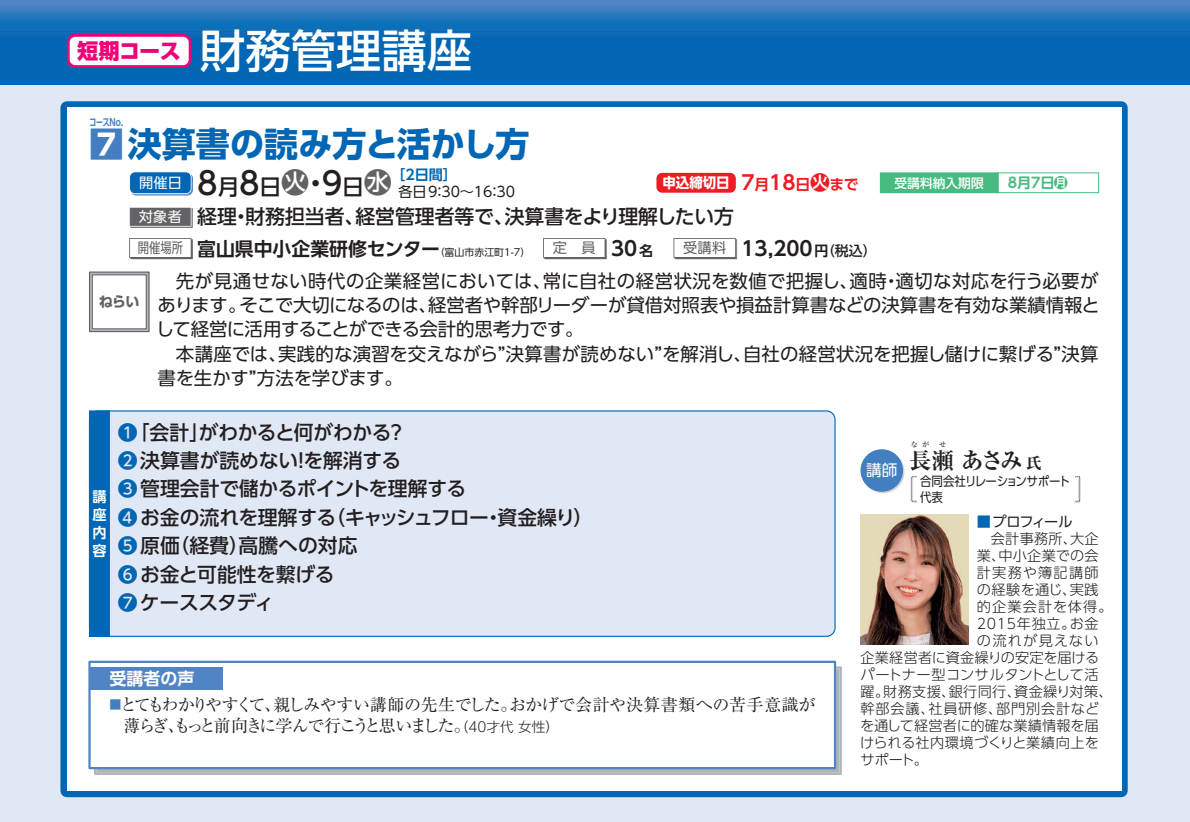
<style>
.page{position:relative;width:1190px;height:822px;background:#fff}
.page>*{position:absolute;margin:0;border:0;box-sizing:border-box;transform-origin:0 0}
.t1{font:45.4px "UD Shin Go Pr 6 Medium 90 msp RKSJ H";color:#fff}
.t2{font:34px "UD Shin Go Pr 6 Bold 90 msp RKSJ H";color:#0166b3}
.t3{font:31.2px "UD Shin Go Pr 6 Medium 90 msp RKSJ H";color:#231f20}
.t4{font:28.4px "UD Shin Go C Ofiz Pr 6 Lig 90 msp RKSJ H";color:#231f20}
.t5{font:22.6px "Ryumin Pr 6 Ex Bold 90 msp RKSJ H";color:#231f20}
.t6{font:19.8px/28.4px "UD Shin Go Pr 6 Medium 90 msp RKSJ H";letter-spacing:-.01em;color:#231f20}
.t7{font:19.8px "UD Shin Go Pr 6 De Bold 90 msp RKSJ H";color:#231f20}
.t8{font:18.8px "UD Shin Go Pr 6 De Bold 90 msp RKSJ H";color:#231f20}
.t9{font:18.4px/24.2px "UD Shin Go Pr 6 Regular 90 msp RKSJ H";letter-spacing:-.005em;color:#231f20;text-align:justify}
.t10{font:17px/21.2px "Ryumin Pr 6 Regular 90 msp RKSJ H";letter-spacing:-.035em;color:#231f20}
.t11{font:17px "UD Shin Go Pr 6 De Bold 90 msp RKSJ H";letter-spacing:.005em;color:#fff}
.t12{font:15.6px "UD Shin Go Pr 6 Regular 90 msp RKSJ H";color:#fff}
.t13{font:14.2px "UD Shin Go Pr 6 Light 90 msp RKSJ H";letter-spacing:.015em;color:#231f20}
.t14{font:14.2px "UD Shin Go Pr 6 Regular 90 msp RKSJ H";letter-spacing:-.01em;color:#231f20}
.t15{font:14.2px "UD Shin Go Pr 6 Light 90 msp RKSJ H";letter-spacing:.055em;color:#231f20}
.t16{font:14.2px "UD Shin Go Pr 6 Bold 90 msp RKSJ H";color:#fff;scale:.95 1}
.t17{font:14.2px "UD Shin Go Pr 6 Light 90 msp RKSJ H";letter-spacing:.045em;color:#231f20}
.t18{font:14.2px "UD Shin Go Pr 6 Light 90 msp RKSJ H";letter-spacing:.08em;color:#231f20}
.t19{font:14.2px "UD Shin Go Pr 6 Light 90 msp RKSJ H";letter-spacing:.09em;color:#231f20}
.t20{font:14.2px "UD Shin Go Pr 6 Light 90 msp RKSJ H";letter-spacing:.095em;color:#231f20}
.t21{font:14.2px "UD Shin Go Pr 6 Regular 90 msp RKSJ H";color:#636366}
.t22{font:14.2px "UD Shin Go Pr 6 De Bold 90 msp RKSJ H";letter-spacing:-.01em;color:#45bb7f}
.t23{font:14.2px "UD Shin Go Pr 6 De Bold 90 msp RKSJ H";color:#0166b3}
.t24{font:14.2px/18.2px "UD Shin Go Pr 6 De Bold 90 msp RKSJ V";color:#fff;text-align:justify}
.t25{font:14.2px "UD Shin Go Pr 6 Bold 90 msp RKSJ H";color:#636366}
.t26{font:14.2px "UD Shin Go Pr 6 Regular 90 msp RKSJ H";color:#fff}
.t27{font:12.8px/15.6px "UD Shin Go Pr 6 Regular 90 msp RKSJ H";letter-spacing:-.035em;color:#231f20;scale:.9 1}
.t28{font:12.8px "UD Shin Go Pr 6 Medium 90 msp RKSJ H";color:#fff}
.t29{font:10px "UD Shin Go C Osez Pr 6 De B 90 msp RKSJ H";letter-spacing:-.025em;color:#437ec1}
.t30{font:7px "Ryumin Pr 6 Medium 90 msp RKSJ H";color:#231f20}
.s1{color:#437ec1}
.s2{font-size:21.8px}
.s3{font-size:28px;color:#636366}
.s4{font-family:"UD Shin Go Pr 6 Regular 90 msp RKSJ H"}
.s5{font-family:"UD Shin Go Pr 6 De Bold 90 msp RKSJ H";font-size:19.8px;color:#ee1d23}
.s6{font-family:"UD Shin Go Pr 6 De Bold 90 msp RKSJ H";font-size:14.8px;color:#ee1d23}
.s7{font-family:"UD Shin Go Pr 6 Regular 90 msp RKSJ H";font-size:14.2px;color:#fff}
.s8{font-family:"UD Shin Go Pr 6 Regular 90 msp RKSJ H";font-size:14.2px;color:#636366}
.s9{font-family:"UD Shin Go Pr 6 Regular 90 msp RKSJ H";font-size:10px}
.s10{font-family:"UD Shin Go Pr 6 De Bold 90 msp RKSJ H";font-size:19.8px;color:#231f20}
.s11{font-size:13.8px}
.s12{font-family:"UD Shin Go Pr 6 Medium 90 msp RKSJ H";font-size:13.8px}
.s13{color:#0166b3}
.s14{font-size:12px;color:#437ec1}
.s15{font-family:"UD Shin Go Pr 6 Light 90 msp RKSJ H";font-size:13.6px}
.s16{font-size:15.8px}
</style>
<div class="page">
<div style="left:0;top:0;width:1189px;height:822px;background:#e1e8f5"></div>
<div style="left:60px;top:101px;width:1068px;height:696px;border:13px solid #0166b3"></div>
<div style="left:67px;top:108px;width:1054px;height:683px;background:#fff"></div>
<svg style="left:0;top:0;width:1189px;height:85px;background:#116db7"></svg>
<img style="left:861px;top:514px;width:107px;height:131px">
<svg style="left:67px;top:34px;width:125px;height:34px;background:#f6cae3"></svg>
<div style="left:90px;top:411px;width:745px;height:225px;background:#e1e8f5;border-radius:9px"></div>
<div style="left:90px;top:411px;width:19px;height:225px;background:#0166b3"></div>
<div style="left:89px;top:410px;width:21px;height:227px;border:1px solid #0166b3"></div>
<svg style="left:94px;top:666px;width:748px;height:109px;background:#b1b4ba"></svg>
<div style="left:90px;top:662px;width:745px;height:106px;background:#fff"></div>
<div style="left:88px;top:661px;width:748px;height:108px;border:2px solid #5084c4"></div>
<div style="left:90px;top:668px;width:133px;height:22px;background:#5084c4"></div>
<div style="left:90px;top:272px;width:59px;height:60px;background:#a6a7ab"></div>
<div style="left:89px;top:272px;width:61px;height:60px;border:1px solid #636366"></div>
<div style="left:92px;top:275px;width:54px;height:54px;background:#fff"></div>
<div style="left:92px;top:274px;width:55px;height:55px;border:1px solid #636366"></div>
<div style="left:998px;top:172px;width:101px;height:21px;border:1px solid #45bb7f"></div>
<div style="left:880px;top:173px;width:118px;height:20px;background:#45bb7f"></div>
<div style="left:880px;top:172px;width:118px;height:21px;border:1px solid #45bb7f"></div>
<svg style="left:129px;top:171px;width:64px;height:25px;background:#2c7ebf"></svg>
<svg style="left:129px;top:207px;width:64px;height:21px"></svg>
<svg style="left:543px;top:238px;width:64px;height:21px"></svg>
<svg style="left:129px;top:238px;width:64px;height:21px"></svg>
<svg style="left:673px;top:238px;width:64px;height:21px"></svg>
<svg style="left:862px;top:451px;width:42px;height:42px"></svg>
<div style="left:861px;top:449px;width:42px;height:43px;background:#437ec1;border-radius:50%"></div>
<div style="left:656px;top:173px;width:80px;height:20px;background:#ee1d23;border-radius:6px"></div>
<h1 class="t1" style="left:77px;top:34px;width:396px"><sup>短期コース</sup> 財務管理講座</h1>
<p class="t29" style="left:89px;top:119px;width:36px">コースNo.</p>
<h2 class="t2" style="left:90px;top:132px;width:441px"><span class="s1">7</span>決算書の読み方と活かし方</h2>
<h3 class="t3" style="left:197px;top:171px;width:196px">8<span class="s2">月</span>8<span class="s2">日</span><span class="s3">火</span><span class="s4">・</span>9<span class="s2">日</span><span class="s3">水</span></h3>
<p class="t23" style="left:391px;top:169px;width:67px">［2日間］</p>
<p class="t16" style="left:663px;top:177px;width:208px">申込締切日 <span class="s5">7</span><span class="s6">月</span><span class="s5">18</span><span class="s6">日</span><span class="s5">火</span><span class="s6">まで</span></p>
<p class="t26" style="left:139px;top:177px;width:44px">開催日</p>
<p class="t6" style="left:139px;top:205px;width:597px"><span class="s7">対象者</span> 経理・財務担当者、経営管理者等で、決算書をより理解したい方</p>
<p class="t8" style="left:138px;top:241px;width:394px"><span class="s8">開催場所</span> 富山県中小企業研修センター<span class="s9">（富山市赤江町1-7）</span></p>
<p class="t21" style="left:553px;top:243px;width:102px">定　員 <span class="s10">30</span><sub>名</sub></p>
<p class="t7" style="left:683px;top:241px;width:195px"><span class="s8">受講料</span> 13,200<span class="s11">円</span><span class="s12">（税込）</span></p>
<p class="t14" style="left:399px;top:186px;width:118px">各日9：30～16：30</p>
<p class="t28" style="left:895px;top:178px;width:91px">受講料納入期限</p>
<p class="t22" style="left:1008px;top:177px;width:62px">8月7日月</p>
<p class="t25" style="left:99px;top:297px;width:43px">ねらい</p>
<p class="t9" style="left:156px;top:272px;width:946px;text-indent:20px">先が見通せない時代の企業経営においては、常に自社の経営状況を数値で把握し、適時・適切な対応を行う必要があります。そこで大切になるのは、経営者や幹部リーダーが貸借対照表や損益計算書などの決算書を有効な業績情報として経営に活用することができる会計的思考力です。</p>
<p class="t9" style="left:158px;top:344px;width:943px;text-indent:18px">本講座では、実践的な演習を交えながら”決算書が読めない”を解消し、自社の経営状況を把握し儲けに繋げる”決算書を生かす”方法を学びます。</p>
<p class="t24" style="left:92px;top:489px;width:15px">講座内容</p>
<p class="t6" style="left:118px;top:421px;width:477px"><span class="s13">❶</span>「会計」がわかると何がわかる？<br><span class="s13">❷</span>決算書が読めない！を解消する<br><span class="s13">❸</span>管理会計で儲かるポイントを理解する<br><span class="s13">❹</span> お金の流れを理解する（キャッシュフロー・資金繰り）<br><span class="s13">❺</span>原価（経費）高騰への対応<br><span class="s13">❻</span>お金と可能性を繋げる<br><span class="s13">❼</span>ケーススタディ</p>
<p class="t11" style="left:109px;top:673px;width:87px">受講者の声</p>
<p class="t10" style="left:124px;top:696px;width:693px;text-indent:-14px"><span class="s14">■</span>とてもわかりやすくて、親しみやすい講師の先生でした。おかげで会計や決算書類への苦手意識が薄らぎ、もっと前向きに学んで行こうと思いました。<span class="s15">（40才代 女性）</span></p>
<p class="t12" style="left:866px;top:465px;width:33px">講師</p>
<p class="t30" style="left:911px;top:442px;width:20px">なが</p>
<p class="t30" style="left:939px;top:442px;width:9px">せ</p>
<p class="t5" style="left:909px;top:452px;width:135px">長瀬 あさみ<span class="s16">氏</span></p>
<p class="t27" style="left:920px;top:475px;width:168px">合同会社リレーションサポート代表</p>
<h3 class="t4" style="left:904px;top:478px;width:16px">［</h3>
<h3 class="t4" style="left:1074px;top:478px;width:16px">］</h3>
<p class="t14" style="left:977px;top:516px;width:97px"><span class="s13">■</span> プロフィール</p>
<p class="t13" style="left:991px;top:533px;width:109px">会計事務所、大企</p>
<p class="t13" style="left:977px;top:550px;width:123px">業、中小企業での会</p>
<p class="t19" style="left:977px;top:567px;width:123px">計実務や簿記講師</p>
<p class="t13" style="left:977px;top:584px;width:123px">の経験を通じ、実践</p>
<p class="t18" style="left:977px;top:601px;width:138px">的企業会計を体得。</p>
<p class="t17" style="left:977px;top:618px;width:123px">2015年独立。お金</p>
<p class="t20" style="left:977px;top:635px;width:123px">の流れが見えない</p>
<p class="t13" style="left:861px;top:652px;width:240px">企業経営者に資金繰りの安定を届ける</p>
<p class="t13" style="left:860px;top:669px;width:240px">パートナー型コンサルタントとして活</p>
<p class="t13" style="left:861px;top:686px;width:254px">躍。財務支援、銀行同行、資金繰り対策、</p>
<p class="t15" style="left:861px;top:703px;width:240px">幹部会議、社員研修、部門別会計など</p>
<p class="t13" style="left:860px;top:720px;width:240px">を通して経営者に的確な業績情報を届</p>
<p class="t13" style="left:860px;top:737px;width:240px">けられる社内環境づくりと業績向上を</p>
<p class="t13" style="left:860px;top:754px;width:69px">サポート。</p>
</div>
